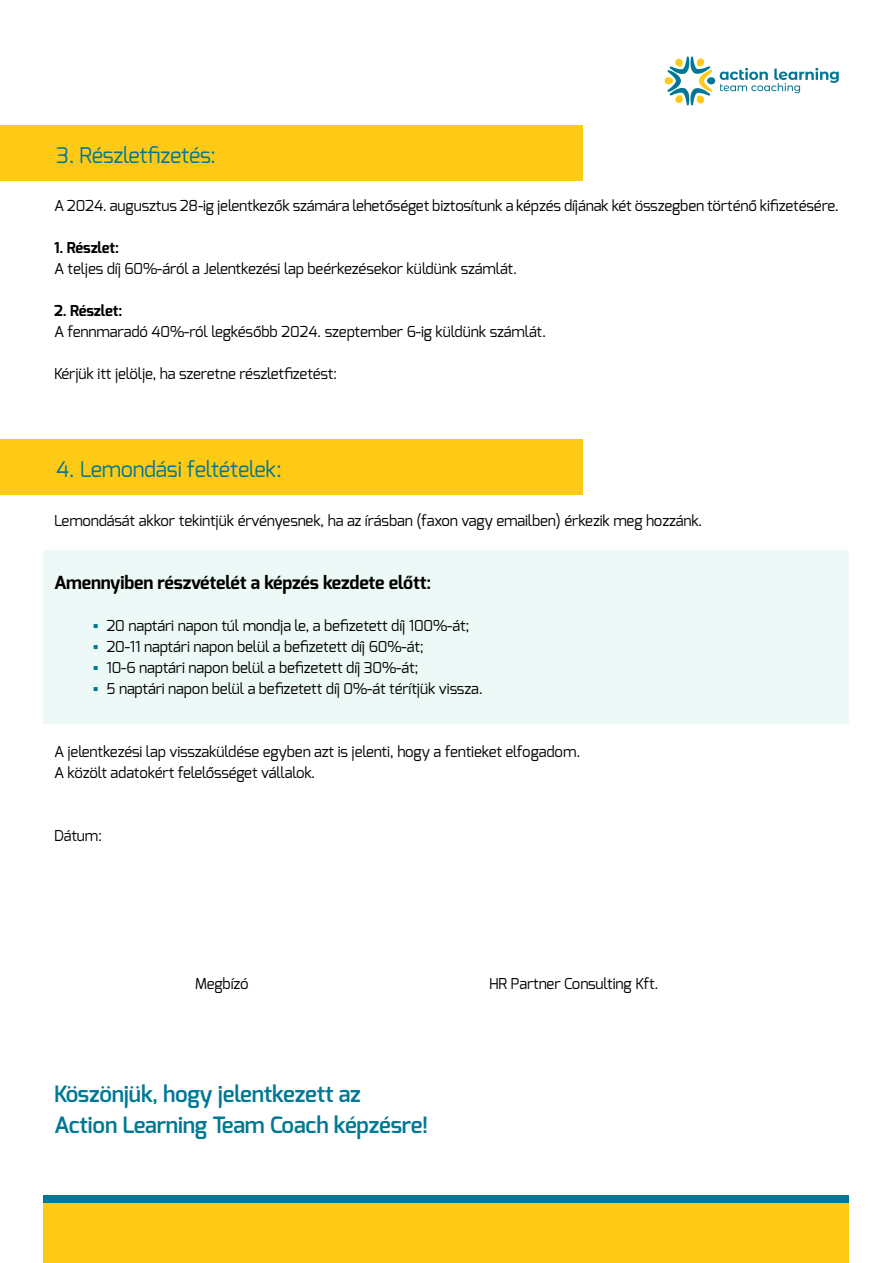
<style>
.page{position:relative;width:893px;height:1263px;background:#fff}
.page>*{position:absolute;margin:0;border:0;box-sizing:border-box;transform-origin:0 0}
.t1{font:600 22.5px/31.5px "Exo";letter-spacing:-.01em;color:#007895}
.t2{font:21.6px "Exo";letter-spacing:-.01em;color:#007895}
.t3{font:700 18px "Exo";letter-spacing:-.01em;color:#000}
.t4{font:15px/21px "Exo";letter-spacing:-.01em;color:#000}
.t5{font:700 15px "Exo";letter-spacing:-.01em;color:#000}
.s1{font-family:"Arial";font-weight:700;color:#007895}
</style>
<div class="page">
<div style="left:44px;top:550px;width:805px;height:173px;background:#ecf9f7"></div>
<div style="left:0;top:126px;width:583px;height:55px;background:#ffca15"></div>
<div style="left:0;top:440px;width:583px;height:55px;background:#ffca15"></div>
<div style="left:44px;top:1196px;width:805px;height:67px;background:#007895"></div>
<div style="left:44px;top:1204px;width:805px;height:59px;background:#ffca15"></div>
<svg style="left:665px;top:56px;width:174px;height:49px"></svg>
<h2 class="t2" style="left:56px;top:141px;width:161px">3. Részletfizetés:</h2>
<p class="t4" style="left:54px;top:195px;width:786px">A 2024. augusztus 28-ig jelentkezők számára lehetőséget biztosítunk a képzés díjának két összegben történő kifizetésére.</p>
<p class="t5" style="left:54px;top:238px;width:67px">1. Részlet:</p>
<p class="t4" style="left:54px;top:258px;width:465px">A teljes díj 60%-áról a Jelentkezési lap beérkezésekor küldünk számlát.</p>
<p class="t5" style="left:54px;top:301px;width:70px">2. Részlet:</p>
<p class="t4" style="left:54px;top:321px;width:494px">A fennmaradó 40%-ról legkésőbb 2024. szeptember 6-ig küldünk számlát.</p>
<p class="t4" style="left:54px;top:363px;width:285px">Kérjük itt jelölje, ha szeretne részletfizetést:</p>
<h2 class="t2" style="left:56px;top:455px;width:227px">4. Lemondási feltételek:</h2>
<p class="t4" style="left:54px;top:510px;width:650px">Lemondását akkor tekintjük érvényesnek, ha az írásban (faxon vagy emailben) érkezik meg hozzánk.</p>
<p class="t3" style="left:54px;top:571px;width:379px">Amennyiben részvételét a képzés kezdete előtt:</p>
<p class="t4" style="left:93px;top:615px;width:378px"><span class="s1">▪</span> 20 naptári napon túl mondja le, a befizetett díj 100%-át;</p>
<p class="t4" style="left:93px;top:636px;width:332px"><span class="s1">▪</span> 20-11 naptári napon belül a befizetett díj 60%-át;</p>
<p class="t4" style="left:93px;top:657px;width:327px"><span class="s1">▪</span> 10-6 naptári napon belül a befizetett díj 30%-át;</p>
<p class="t4" style="left:93px;top:678px;width:391px"><span class="s1">▪</span> 5 naptári napon belül a befizetett díj 0%-át térítjük vissza.</p>
<p class="t4" style="left:54px;top:741px;width:528px">A jelentkezési lap visszaküldése egyben azt is jelenti, hogy a fentieket elfogadom.<br>A közölt adatokért felelősséget vállalok.</p>
<p class="t4" style="left:54px;top:825px;width:50px">Dátum:</p>
<p class="t4" style="left:195px;top:973px;width:55px">Megbízó</p>
<p class="t4" style="left:489px;top:973px;width:171px">HR Partner Consulting Kft.</p>
<h1 class="t1" style="left:54px;top:1078px;width:376px">Köszönjük, hogy jelentkezett az<br>Action Learning Team Coach képzésre!</h1>
</div>
